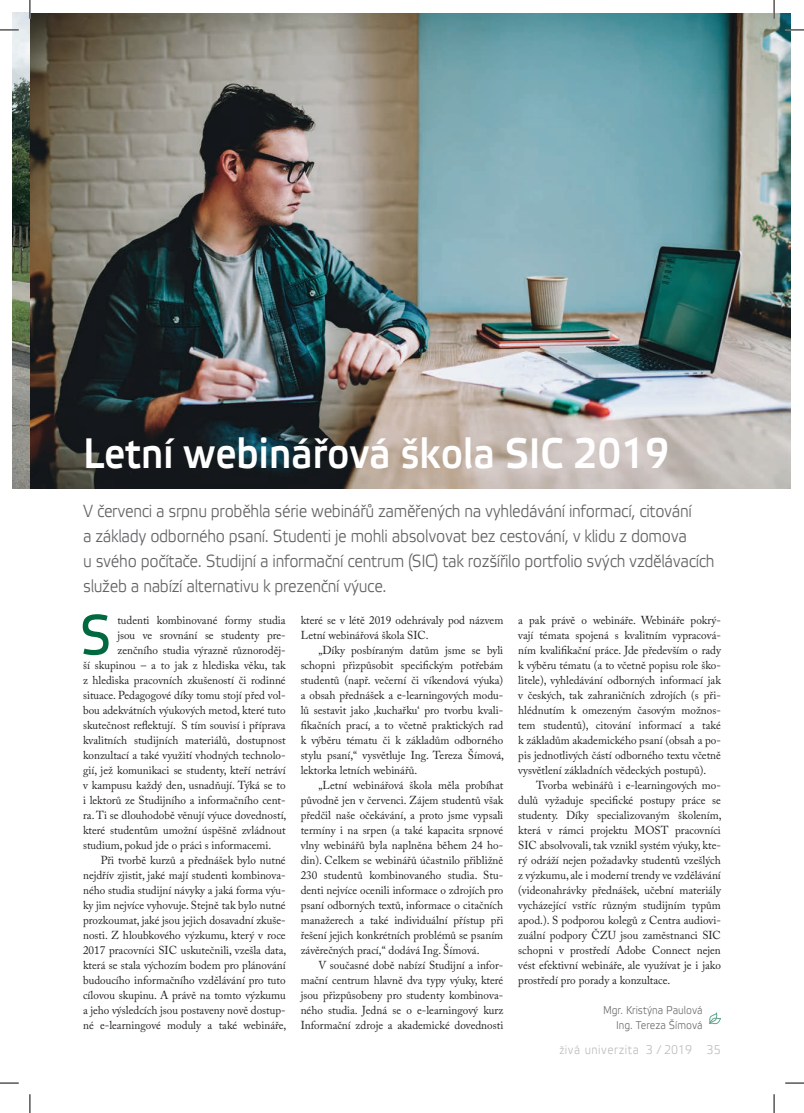
<style>
.page{position:relative;width:804px;height:1113px;background:#fff}
.page>*{position:absolute;margin:0;border:0;box-sizing:border-box;transform-origin:0 0}
.t1{font:56.25px "Etelka Text";color:#00693f;scale:.9 1}
.t2{font:500 42.5px "Etelka";color:#fff;scale:.9 1}
.t3{font:300 17.5px/25px "Etelka";letter-spacing:-.02em;color:#636366;scale:.9 1}
.t4{font:300 12.5px "Etelka";letter-spacing:.05em;color:#bcbdc0;scale:.9 1}
.t5{font:11.5px/15px "Adobe Caslon Pro";color:#231f20;text-align:justify}
.t6{font:300 11.25px/15px "Etelka";color:#6c6d70;text-align:right;scale:.9 1}
.s1{font-size:11.25px}
</style>
<div class="page">
<svg style="left:709px;top:1012px;width:12px;height:13px"></svg>
<img style="left:12px;top:12px;width:18px;height:476px">
<img style="left:31px;top:14px;width:760px;height:474px">
<svg style="left:0;top:29px;width:19px;height:2px"></svg>
<svg style="left:785px;top:29px;width:19px;height:2px"></svg>
<svg style="left:0;top:1082px;width:19px;height:1px"></svg>
<svg style="left:785px;top:1082px;width:19px;height:1px"></svg>
<svg style="left:29px;top:0;width:2px;height:19px"></svg>
<svg style="left:29px;top:1094px;width:2px;height:18px"></svg>
<svg style="left:773px;top:0;width:2px;height:19px"></svg>
<svg style="left:773px;top:1094px;width:2px;height:18px"></svg>
<h2 class="t2" style="left:83px;top:426px;width:653px">Letní webinářová škola SIC 2019</h2>
<p class="t3" style="left:83px;top:499px;width:703px">V červenci a srpnu proběhla série webinářů zaměřených na vyhledávání informací, citování<br>a základy odborného psaní. Studenti je mohli absolvovat bez cestování, v klidu z domova<br>u svého počítače. Studijní a informační centrum (SIC) tak rozšířilo portfolio svých vzdělávacích služeb a nabízí alternativu k prezenční výuce.</p>
<h1 class="t1" style="left:80px;top:600px;width:37px">S</h1>
<p class="t5" style="left:117px;top:612px;width:170px">tudenti kombinované formy studia</p>
<p class="t5" style="left:117px;top:627px;width:170px">jsou ve srovnání se studenty pre-</p>
<p class="t5" style="left:117px;top:642px;width:170px">zenčního studia výrazně různoroděj-</p>
<p class="t5" style="left:83px;top:657px;width:204px">ší skupinou – a to jak z hlediska věku, tak</p>
<p class="t5" style="left:83px;top:672px;width:204px">z hlediska pracovních zkušeností či rodinné</p>
<p class="t5" style="left:83px;top:687px;width:204px">situace. Pedagogové díky tomu stojí před vol-</p>
<p class="t5" style="left:83px;top:702px;width:204px">bou adekvátních výukových metod, které tuto</p>
<p class="t5" style="left:83px;top:717px;width:204px">skutečnost reflektují. S tím souvisí i příprava</p>
<p class="t5" style="left:83px;top:732px;width:204px">kvalitních studijních materiálů, dostupnost</p>
<p class="t5" style="left:83px;top:747px;width:204px">konzultací a také využití vhodných technolo-</p>
<p class="t5" style="left:83px;top:762px;width:204px">gií, jež komunikaci se studenty, kteří netráví</p>
<p class="t5" style="left:83px;top:777px;width:204px">v kampusu každý den, usnadňují. Týká se to</p>
<p class="t5" style="left:83px;top:792px;width:204px">i lektorů ze Studijního a informačního cent-</p>
<p class="t5" style="left:83px;top:807px;width:205px">ra. Ti se dlouhodobě věnují výuce dovedností,</p>
<p class="t5" style="left:83px;top:822px;width:204px">které studentům umožní úspěšně zvládnout</p>
<p class="t5" style="left:83px;top:837px;width:190px">studium, pokud jde o práci s informacemi.</p>
<p class="t5" style="left:101px;top:852px;width:186px">Při tvorbě kurzů a přednášek bylo nutné</p>
<p class="t5" style="left:83px;top:867px;width:204px">nejdřív zjistit, jaké mají studenti kombinova-</p>
<p class="t5" style="left:83px;top:882px;width:204px">ného studia studijní návyky a jaká forma výu-</p>
<p class="t5" style="left:83px;top:897px;width:204px">ky jim nejvíce vyhovuje. Stejně tak bylo nutné</p>
<p class="t5" style="left:83px;top:912px;width:204px">prozkoumat, jaké jsou jejich dosavadní zkuše-</p>
<p class="t5" style="left:83px;top:927px;width:204px">nosti. Z hloubkového výzkumu, který v roce</p>
<p class="t5" style="left:83px;top:942px;width:205px">2017 pracovníci SIC uskutečnili, vzešla data,</p>
<p class="t5" style="left:83px;top:957px;width:204px">která se stala výchozím bodem pro plánování</p>
<p class="t5" style="left:83px;top:972px;width:204px">budoucího informačního vzdělávání pro tuto</p>
<p class="t5" style="left:83px;top:987px;width:204px">cílovou skupinu. A právě na tomto výzkumu</p>
<p class="t5" style="left:83px;top:1002px;width:204px">a jeho výsledcích jsou postaveny nově dostup-</p>
<p class="t5" style="left:83px;top:1017px;width:205px">né e-learningové moduly a také webináře,</p>
<p class="t5" style="left:301px;top:612px;width:204px">které se v létě 2019 odehrávaly pod názvem<br>Letní webinářová škola SIC.</p>
<p class="t5" style="left:301px;top:642px;width:205px;text-indent:18px">„Díky posbíraným datům jsme se byli schopni přizpůsobit specifickým potřebám studentů (např. večerní či víkendová výuka) a obsah přednášek a e-learningových modu&shy;lů sestavit jako ‚kuchařku‘ pro tvorbu kvali&shy;fikačních prací, a to včetně praktických rad k výběru tématu či k základům odborného stylu psaní,“ vysvětluje Ing. Tereza Šímová, lektorka letních webinářů.</p>
<p class="t5" style="left:301px;top:777px;width:204px;text-indent:18px">„Letní webinářová škola měla probíhat původně jen v červenci. Zájem studentů však předčil naše očekávání, a proto jsme vypsali termíny i na srpen (a také kapacita srpnové vlny webinářů byla naplněna během 24 ho&shy;din). Celkem se webinářů účastnilo přibližně 230 studentů kombinovaného studia. Stu&shy;denti nejvíce ocenili informace o zdrojích pro psaní odborných textů, informace o citačních manažerech a také individuální přístup při řešení jejich konkrétních problémů se psaním závěrečných prací,“ dodává Ing. Šímová.</p>
<p class="t5" style="left:301px;top:957px;width:204px;text-indent:18px">V současné době nabízí Studijní a infor&shy;mační centrum hlavně dva typy výuky, které jsou přizpůsobeny pro studenty kombinova&shy;ného studia. Jedná se o e-learningový kurz Informační zdroje a akademické dovednosti</p>
<p class="t5" style="left:518px;top:612px;width:204px">a pak právě o webináře. Webináře pokrý&shy;vají témata spojená s kvalitním vypracová&shy;ním kvalifikační práce. Jde především o rady k výběru tématu (a to včetně popisu role ško&shy;litele), vyhledávání odborných informací jak v českých, tak zahraničních zdrojích (s při&shy;hlédnutím k omezeným časovým možnos&shy;tem studentů), citování informací a také k základům akademického psaní (obsah a po&shy;pis jednotlivých částí odborného textu včetně vysvětlení základních vědeckých postupů).</p>
<p class="t5" style="left:518px;top:777px;width:205px;text-indent:18px">Tvorba webinářů i e-learningových mo&shy;dulů vyžaduje specifické postupy práce se studenty. Díky specializovaným školením, která v rámci projektu MOST pracovníci SIC absolvovali, tak vznikl systém výuky, kte&shy;rý odráží nejen požadavky studentů vzešlých z výzkumu, ale i moderní trendy ve vzdělávání (videonahrávky přednášek, učební materiály vycházející vstříc různým studijním typům apod.). S podporou kolegů z Centra audiovi&shy;zuální podpory ČZU jsou zaměstnanci SIC schopni v prostředí Adobe Connect nejen vést efektivní webináře, ale využívat je i jako prostředí pro porady a konzultace.</p>
<p class="t6" style="left:603px;top:1002px;width:112px">Mgr. Kristýna Paulová<br>Ing. Tereza Šímová</p>
<p class="t4" style="left:559px;top:1041px;width:181px"><span class="s1">ž</span>ivá univerzita 3 / 2019 35</p>
</div>
